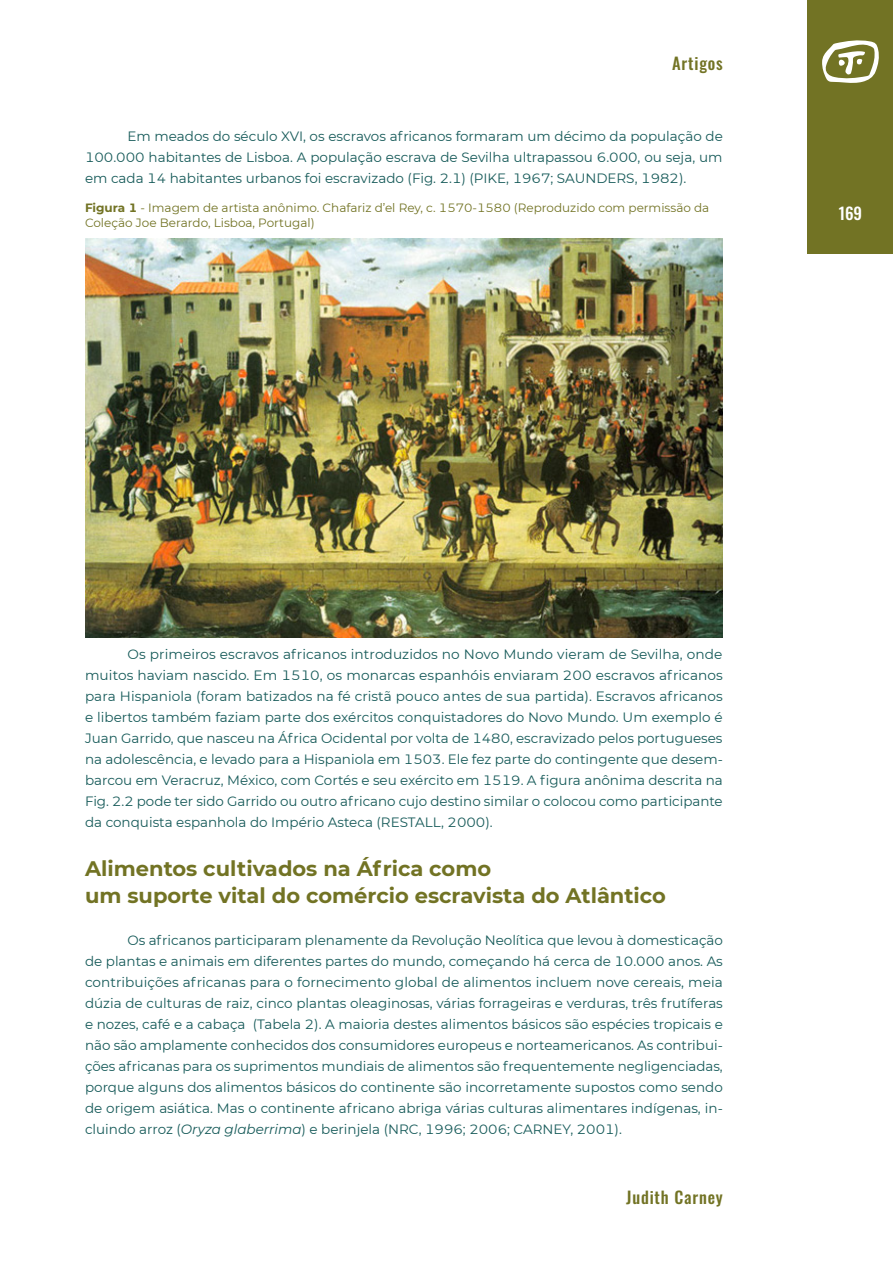
<style>
.page{position:relative;width:893px;height:1263px;background:#fff}
.page>*{position:absolute;margin:0;border:0;box-sizing:border-box;transform-origin:0 0}
.EPSUL_Título_3{font:700 21px/27px "Montserrat";color:#727324}
.t1{font:16.5px "Oswald";letter-spacing:.05em;color:#727324}
.t2{font:16.5px "Oswald";color:#fff}
.EPSUL___Texto__Nomal{font:13.5px/21px "Montserrat";color:#165a59;text-align:justify}
.Pie_de_Foto{font:12px/14.4px "Montserrat";color:#727324}
.s1{font-weight:700}
.s2{font-style:italic}
</style>
<div class="page">
<div style="left:808px;top:0;width:85px;height:253px;background:#727324"></div>
<svg style="left:822px;top:40px;width:57px;height:43px"></svg>
<img style="left:85px;top:238px;width:638px;height:400px">
<p class="t1" style="left:672px;top:48px;width:52px">Artigos</p>
<p class="EPSUL___Texto__Nomal" style="left:85px;top:125px;width:639px;text-indent:43px">Em meados do século XVI, os escravos africanos formaram um décimo da população de 100.000 habitantes de Lisboa. A população escrava de Sevilha ultrapassou 6.000, ou seja, um em cada 14 habitantes urbanos foi escravizado (Fig. 2.1) (PIKE, 1967; SAUNDERS, 1982).</p>
<p class="Pie_de_Foto" style="left:85px;top:200px;width:626px"><span class="s1">Figura 1</span> - Imagem de artista anônimo. Chafariz d’el Rey, c. 1570-1580 (Reproduzido com permissão da<br>Coleção Joe Berardo, Lisboa, Portugal)</p>
<p class="t2" style="left:839px;top:199px;width:25px">169</p>
<p class="EPSUL___Texto__Nomal" style="left:85px;top:644px;width:639px;text-indent:43px">Os primeiros escravos africanos introduzidos no Novo Mundo vieram de Sevilha, onde muitos haviam nascido. Em 1510, os monarcas espanhóis enviaram 200 escravos africanos para Hispaniola (foram batizados na fé cristã pouco antes de sua partida). Escravos africanos e libertos também faziam parte dos exércitos conquistadores do Novo Mundo. Um exemplo é Juan Garrido, que nasceu na África Ocidental por volta de 1480, escravizado pelos portugueses na adolescência, e levado para a Hispaniola em 1503. Ele fez parte do contingente que desem&shy;barcou em Veracruz, México, com Cortés e seu exército em 1519. A figura anônima descrita na Fig. 2.2 pode ter sido Garrido ou outro africano cujo destino similar o colocou como participante da conquista espanhola do Império Asteca (RESTALL, 2000).</p>
<p class="EPSUL_Título_3" style="left:85px;top:854px;width:582px">Alimentos cultivados na África como<br>um suporte vital do comércio escravista do Atlântico</p>
<p class="EPSUL___Texto__Nomal" style="left:85px;top:929px;width:639px;text-indent:43px">Os africanos participaram plenamente da Revolução Neolítica que levou à domesticação de plantas e animais em diferentes partes do mundo, começando há cerca de 10.000 anos. As contribuições africanas para o fornecimento global de alimentos incluem nove cereais, meia dúzia de culturas de raiz, cinco plantas oleaginosas, várias forrageiras e verduras, três frutíferas e nozes, café e a cabaça (Tabela 2). A maioria destes alimentos básicos são espécies tropicais e não são amplamente conhecidos dos consumidores europeus e norteamericanos. As contribui&shy;ções africanas para os suprimentos mundiais de alimentos são frequentemente negligenciadas, porque alguns dos alimentos básicos do continente são incorretamente supostos como sendo de origem asiática. Mas o continente africano abriga várias culturas alimentares indígenas, in&shy;cluindo arroz (<span class="s2">Oryza glaberrima</span>) e berinjela (NRC, 1996; 2006; CARNEY, 2001).</p>
<p class="t1" style="left:626px;top:1182px;width:98px">Judith Carney</p>
</div>
